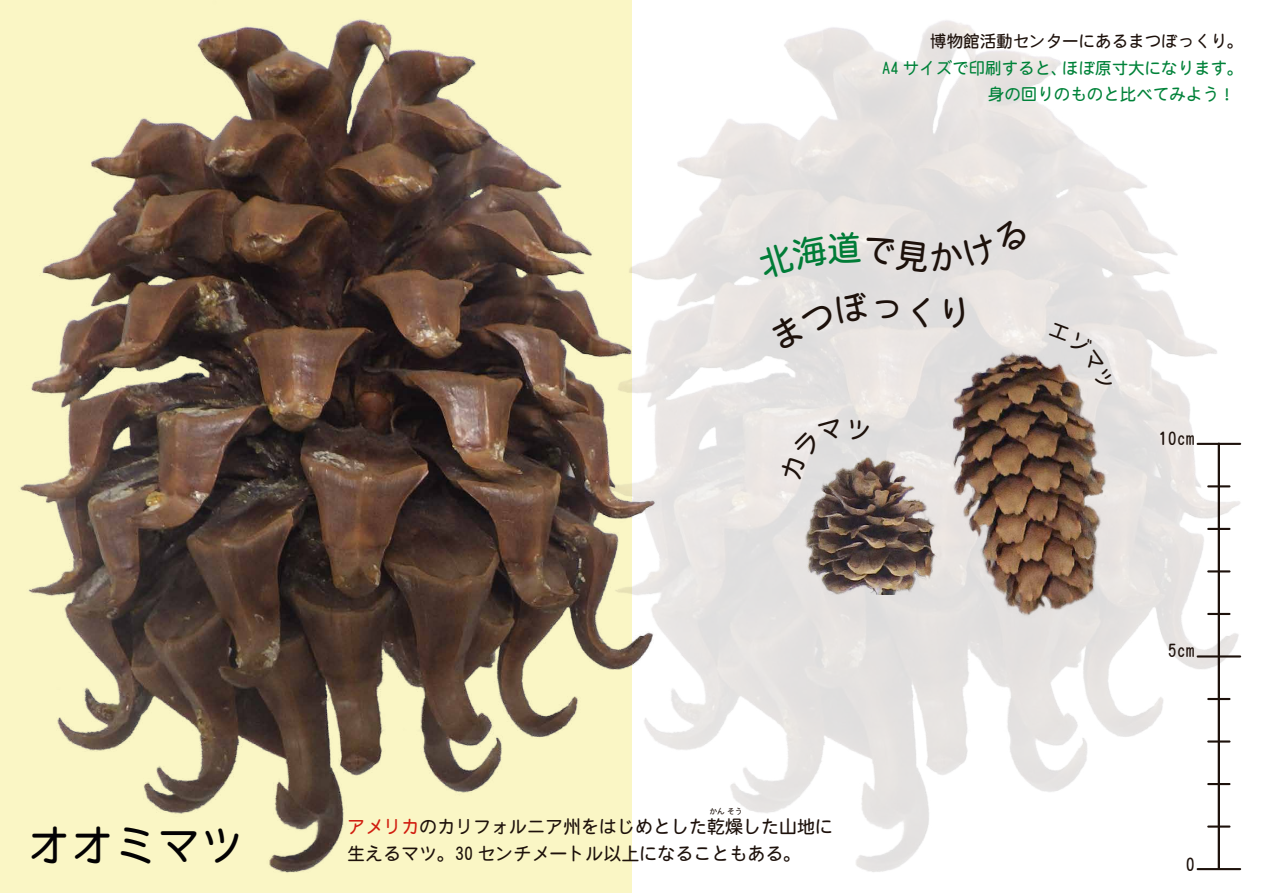
<style>
.page{position:relative;width:1263px;height:893px;background:#fff}
.page>*{position:absolute;margin:0;border:0;box-sizing:border-box;transform-origin:0 0}
.t1{font:43.2px "DFHS Maru Gothic W4 WIN RKSJ H";color:#030203}
.t2{font:18px/27px "DFHS Maru Gothic W4 WIN RKSJ H";color:#1d110b}
.t3{font:16.5px/27px "DFHS Maru Gothic W4 WIN RKSJ H";color:#008239}
.t4{font:16.5px "DFHS Maru Gothic W4 WIN RKSJ H";color:#1d110b}
.t5{font:7.65px "DFHS Maru Gothic W4 WIN RKSJ H";color:#1d110b}
.s1{color:#d11d0f}
</style>
<div class="page">
<div style="left:0;top:0;width:631px;height:893px;background:#faf6c5"></div>
<img style="left:672px;top:20px;width:570px;height:852px">
<img style="left:20px;top:0;width:652px;height:885px">
<img style="left:893px;top:310px;width:245px;height:364px">
<img style="left:796px;top:455px;width:145px;height:140px">
<hr style="left:1218px;top:444px;width:2px;height:425px;background:#1d110b">
<hr style="left:1197px;top:443px;width:43px;height:2px;background:#1d110b">
<hr style="left:1208px;top:485px;width:21px;height:2px;background:#1d110b">
<hr style="left:1208px;top:528px;width:21px;height:2px;background:#1d110b">
<hr style="left:1208px;top:570px;width:21px;height:2px;background:#1d110b">
<hr style="left:1208px;top:613px;width:21px;height:2px;background:#1d110b">
<hr style="left:1197px;top:655px;width:43px;height:2px;background:#1d110b">
<hr style="left:1208px;top:698px;width:21px;height:2px;background:#1d110b">
<hr style="left:1208px;top:740px;width:21px;height:3px;background:#1d110b">
<hr style="left:1208px;top:783px;width:21px;height:2px;background:#1d110b">
<hr style="left:1208px;top:825px;width:21px;height:3px;background:#1d110b">
<hr style="left:1197px;top:868px;width:43px;height:2px;background:#1d110b">
<svg style="left:779px;top:418px;width:91px;height:62px;background:#dad6d4"></svg>
<svg style="left:1049px;top:322px;width:66px;height:67px;background:#d8d2cf"></svg>
<svg style="left:757px;top:217px;width:272px;height:63px;background:#e2e0de"></svg>
<svg style="left:769px;top:291px;width:161px;height:60px;background:#e4e1e0"></svg>
<svg style="left:944px;top:297px;width:22px;height:32px"></svg>
<p class="t4" style="left:930px;top:32px;width:315px">博物館活動センターにあるまつぼっくり。</p>
<p class="t3" style="left:988px;top:54px;width:257px;text-indent:-106px">A4 サイズで印刷すると、ほぼ原寸大になります。身の回りのものと比べてみよう！</p>
<p class="t5" style="left:710px;top:807px;width:34px">かんそう</p>
<h1 class="t1" style="left:28px;top:824px;width:218px">オオミマツ</h1>
<p class="t2" style="left:347px;top:813px;width:488px"><span class="s1">アメリカ</span>のカリフォルニア州をはじめとした乾燥した山地に生えるマツ。30 センチメートル以上になることもある。</p>
<p class="t2" style="left:1159px;top:425px;width:37px">10cm</p>
<p class="t2" style="left:1168px;top:637px;width:28px">5cm</p>
<p class="t2" style="left:1186px;top:850px;width:10px">0</p>
</div>
